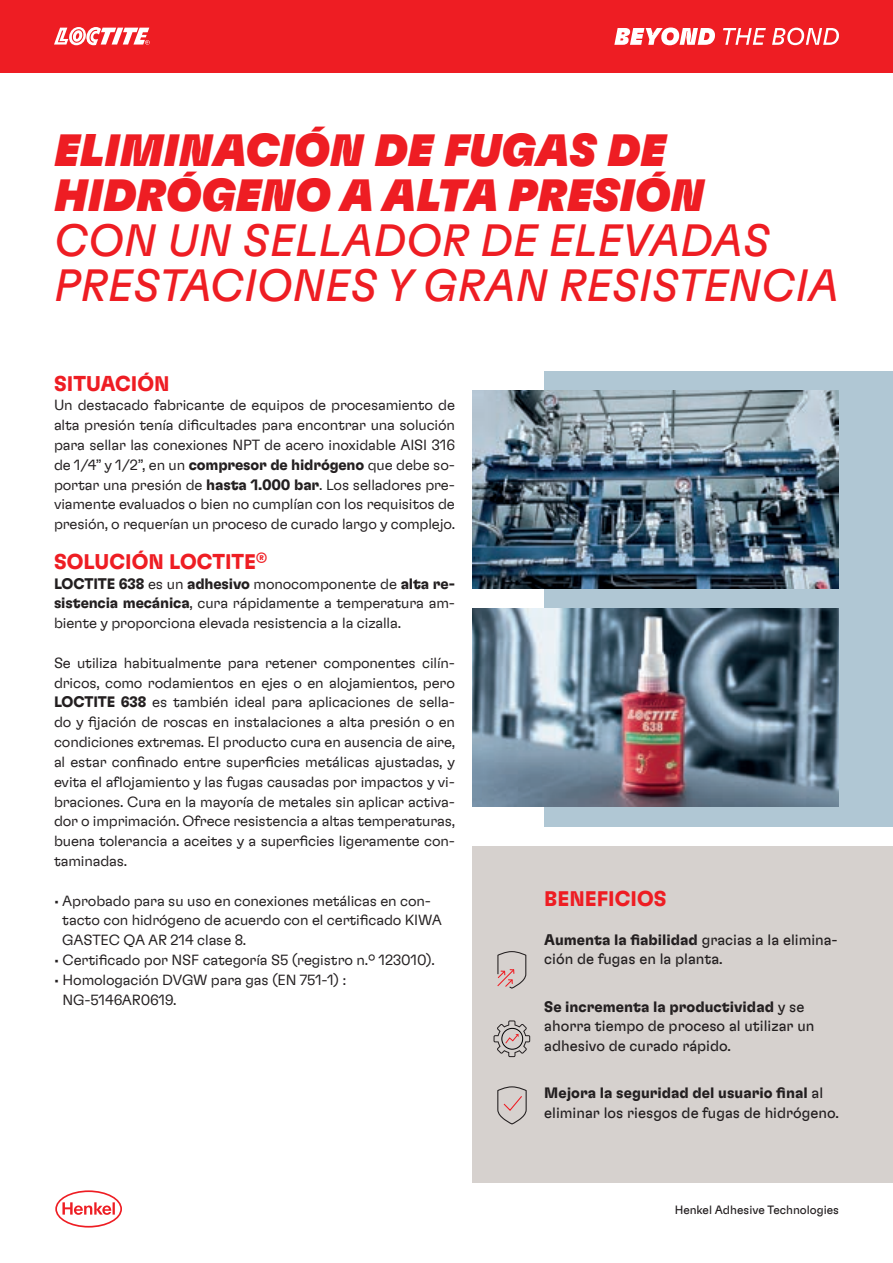
<style>
.page{position:relative;width:893px;height:1263px;background:#fff}
.page>*{position:absolute;margin:0;border:0;box-sizing:border-box;transform-origin:0 0}
.t1{font:italic 45px/45px "Henkel GT Flexa";color:#ee1d23}
.t2{font:45px/45px "Henkel GT Flexa Bl It";color:#ee1d23}
.t3{font:700 21px "Henkel GT Flexa";color:#ee1d23}
.t4{font:300 15px/19.8px "Henkel GT Flexa";letter-spacing:-.01em;color:#231f20;text-align:justify}
.t5{font:15px/19.5px "Henkel GT Flexa";color:#231f20}
.t6{font:12px "Henkel GT Flexa";color:#231f20}
.s1{font-weight:700}
</style>
<div class="page">
<div style="left:0;top:0;width:893px;height:72px;background:#ee1d23"></div>
<svg style="left:614px;top:28px;width:101px;height:17px"></svg>
<svg style="left:723px;top:28px;width:43px;height:17px"></svg>
<svg style="left:772px;top:28px;width:67px;height:17px"></svg>
<svg style="left:55px;top:1190px;width:67px;height:37px"></svg>
<svg style="left:54px;top:27px;width:96px;height:18px"></svg>
<div style="left:544px;top:371px;width:349px;height:455px;background:#b0c7d4"></div>
<div style="left:472px;top:846px;width:421px;height:337px;background:#d6d1ce"></div>
<img style="left:472px;top:391px;width:367px;height:198px">
<img style="left:472px;top:608px;width:367px;height:198px">
<svg style="left:497px;top:1086px;width:30px;height:39px"></svg>
<svg style="left:493px;top:1020px;width:37px;height:37px"></svg>
<svg style="left:497px;top:951px;width:29px;height:38px"></svg>
<h1 class="t2" style="left:54px;top:127px;width:652px">ELIMINACIÓN DE FUGAS DE<br>HIDRÓGENO A ALTA PRESIÓN</h1>
<h1 class="t1" style="left:54px;top:216px;width:786px">CON UN SELLADOR DE ELEVADAS<br>PRESTACIONES Y GRAN RESISTENCIA</h1>
<h2 class="t3" style="left:54px;top:370px;width:117px">SITUACIÓN</h2>
<p class="t4" style="left:54px;top:395px;width:403px">Un destacado fabricante de equipos de procesamiento de alta presión tenía dificultades para encontrar una solución para sellar las conexiones NPT de acero inoxidable AISI 316 de 1/4” y 1/2”, en un <span class="s1">compresor de hidrógeno</span> que debe so&shy;portar una presión de <span class="s1">hasta 1.000 bar</span>. Los selladores pre&shy;viamente evaluados o bien no cumplían con los requisitos de presión, o requerían un proceso de curado largo y complejo.</p>
<h2 class="t3" style="left:54px;top:548px;width:215px">SOLUCIÓN LOCTITE<sup>®</sup></h2>
<p class="t4" style="left:54px;top:573px;width:402px"><span class="s1">LOCTITE 638</span> es un <span class="s1">adhesivo</span> monocomponente de <span class="s1">alta re&shy;sistencia mecánica</span>, cura rápidamente a temperatura am&shy;biente y proporciona elevada resistencia a la cizalla.</p>
<p class="t4" style="left:54px;top:652px;width:403px">Se utiliza habitualmente para retener componentes cilín&shy;dricos, como rodamientos en ejes o en alojamientos, pero <span class="s1">LOCTITE 638</span> es también ideal para aplicaciones de sella&shy;do y fijación de roscas en instalaciones a alta presión o en condiciones extremas. El producto cura en ausencia de aire, al estar confinado entre superficies metálicas ajustadas, y evita el aflojamiento y las fugas causadas por impactos y vi&shy;braciones. Cura en la mayoría de metales sin aplicar activa&shy;dor o imprimación. Ofrece resistencia a altas temperaturas, buena tolerancia a aceites y a superficies ligeramente con&shy;taminadas.</p>
<p class="t4" style="left:62px;top:890px;width:381px;text-align:left;text-indent:-8px">• Aprobado para su uso en conexiones metálicas en con&shy;tacto con hidrógeno de acuerdo con el certificado KIWA<br>GASTEC QA AR 214 clase 8.</p>
<p class="t4" style="left:54px;top:949px;width:382px">• Certificado por NSF categoría S5 (registro n.º 123010).</p>
<p class="t4" style="left:63px;top:969px;width:285px;text-indent:-9px">• Homologación DVGW para gas (EN 751-1) :<br>NG-5146AR0619.</p>
<h2 class="t3" style="left:544px;top:885px;width:124px">BENEFICIOS</h2>
<p class="t5" style="left:544px;top:929px;width:295px"><span class="s1">Aumenta la fiabilidad</span> gracias a la elimina&shy;ción de fugas en la planta.</p>
<p class="t5" style="left:544px;top:996px;width:272px"><span class="s1">Se incrementa la productividad</span> y se ahorra tiempo de proceso al utilizar un adhesivo de curado rápido.</p>
<p class="t5" style="left:544px;top:1083px;width:296px"><span class="s1">Mejora la seguridad del usuario final</span> al eliminar los riesgos de fugas de hidrógeno.</p>
<p class="t6" style="left:675px;top:1202px;width:166px">Henkel Adhesive Technologies</p>
</div>
